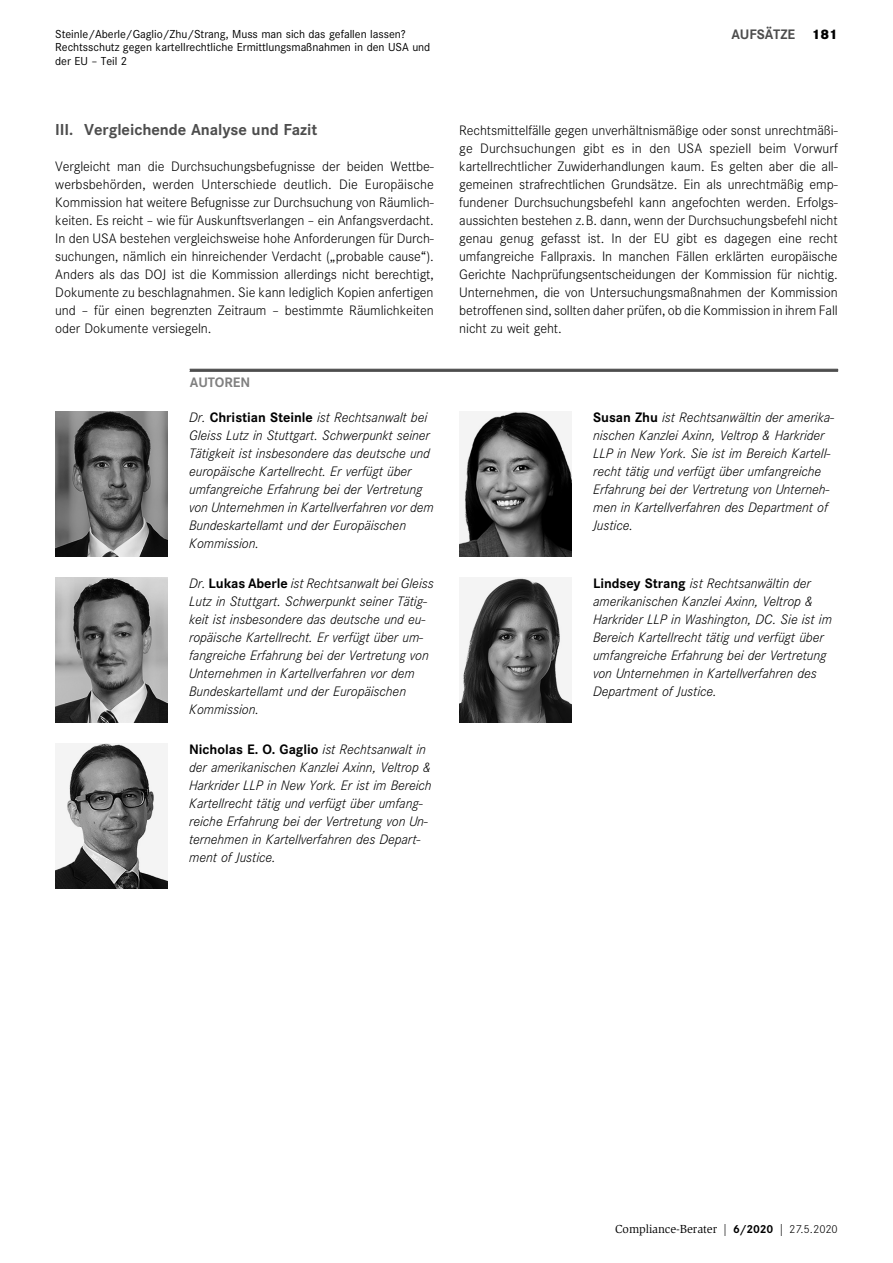
<style>
.page{position:relative;width:893px;height:1263px;background:#fff}
.page>*{position:absolute;margin:0;border:0;box-sizing:border-box;transform-origin:0 0}
.t1{font:16.5px "Adv OT27 b 80385.B";color:#4d4d4d}
.t2{font:14.25px/18px "Adv OT1 cd 1 c 69 a.I";color:#000}
.t3{font:14.25px/18px "Adv OT5 c 11 f 75 d";color:#000;text-align:justify}
.t4{font:14.25px "Adv OT27 b 80385.B";color:#000}
.t5{font:14.25px "Adv OT27 b 80385.B";color:#4d4d4d}
.t6{font:14.25px "Adv OT27 b 80385.B";color:#808080}
.t7{font:12px/13.5px "Adv O Te 521 d 66 a";color:#000}
.t8{font:12px "Adv O Tf 65 c 6 f 11";color:#000}
.s1{font-style:inherit}
.s2{font-family:"Adv O Tfd 5056 d 2";color:#000}
.s3{font-family:"Adv OT27 b 80385.B"}
.s4{font-family:"Adv OT1 cd 1 c 69 a.I"}
.s5{font-family:"Adv OT5 c 11 f 75 d"}
</style>
<div class="page">
<hr style="left:190px;top:369px;width:648px;height:2px;background:#4d4d4d">
<img style="left:55px;top:412px;width:113px;height:145px">
<img style="left:55px;top:578px;width:113px;height:145px">
<img style="left:55px;top:744px;width:113px;height:145px">
<img style="left:459px;top:412px;width:113px;height:145px">
<img style="left:459px;top:578px;width:113px;height:145px">
<p class="t7" style="left:55px;top:28px;width:377px">Steinle/Aberle/Gaglio/Zhu/Strang, Muss man sich das gefallen lassen?<br>Rechtsschutz gegen kartellrechtliche Ermittlungsmaßnahmen in den USA und der EU <span class="s1">–</span> Teil 2</p>
<p class="t5" style="left:731px;top:30px;width:108px">AUFSÄTZE <span class="s2">181</span></p>
<p class="t1" style="left:55px;top:124px;width:263px">III. Vergleichende Analyse und Fazit</p>
<p class="t3" style="left:55px;top:159px;width:380px">Vergleicht man die Durchsuchungsbefugnisse der beiden Wettbe&shy;werbsbehörden, werden Unterschiede deutlich. Die Europäische Kommission hat weitere Befugnisse zur Durchsuchung von Räumlich&shy;keiten. Es reicht <span class="s1">–</span> wie für Auskunftsverlangen <span class="s1">–</span> ein Anfangsverdacht.<br>In den USA bestehen vergleichsweise hohe Anforderungen für Durch&shy;suchungen, nämlich ein hinreichender Verdacht (<span class="s1">„</span>probable cause<span class="s1">“</span>).<br>Anders als das DOJ ist die Kommission allerdings nicht berechtigt, Dokumente zu beschlagnahmen. Sie kann lediglich Kopien anfertigen und <span class="s1">–</span> für einen begrenzten Zeitraum <span class="s1">–</span> bestimmte Räumlichkeiten oder Dokumente versiegeln.</p>
<p class="t6" style="left:190px;top:377px;width:62px">AUTOREN</p>
<p class="t2" style="left:189px;top:408px;width:246px">Dr. <span class="s3">Christian Steinle</span> ist Rechtsanwalt bei Gleiss Lutz in Stuttgart. Schwerpunkt seiner Tätigkeit ist insbesondere das deutsche und europäische Kartellrecht. Er verfügt über umfangreiche Erfahrung bei der Vertretung von Unternehmen in Kartellverfahren vor dem Bundeskartellamt und der Europäischen Kommission.</p>
<p class="t2" style="left:189px;top:574px;width:246px">Dr. <span class="s3">Lukas Aberle</span> ist Rechtsanwalt bei Gleiss Lutz in Stuttgart. Schwerpunkt seiner Tätig&shy;keit ist insbesondere das deutsche und eu&shy;ropäische Kartellrecht. Er verfügt über um&shy;fangreiche Erfahrung bei der Vertretung von Unternehmen in Kartellverfahren vor dem Bundeskartellamt und der Europäischen Kommission.</p>
<p class="t4" style="left:189px;top:744px;width:238px">Nicholas E. O. Gaglio <span class="s4">ist Rechtsanwalt in</span></p>
<p class="t2" style="left:189px;top:758px;width:244px">der amerikanischen Kanzlei Axinn, Veltrop &amp; Harkrider LLP in New York. Er ist im Bereich Kartellrecht tätig und verfügt über umfang&shy;reiche Erfahrung bei der Vertretung von Un&shy;ternehmen in Kartellverfahren des Depart&shy;ment of Justice.</p>
<p class="t3" style="left:459px;top:123px;width:380px">Rechtsmittelfälle gegen unverhältnismäßige oder sonst unrechtmäßi&shy;ge Durchsuchungen gibt es in den USA speziell beim Vorwurf kartellrechtlicher Zuwiderhandlungen kaum. Es gelten aber die all&shy;gemeinen strafrechtlichen Grundsätze. Ein als unrechtmäßig emp&shy;fundener Durchsuchungsbefehl kann angefochten werden. Erfolgs&shy;aussichten bestehen z.B. dann, wenn der Durchsuchungsbefehl nicht genau genug gefasst ist. In der EU gibt es dagegen eine recht umfangreiche Fallpraxis. In manchen Fällen erklärten europäische Gerichte Nachprüfungsentscheidungen der Kommission für nichtig.<br>Unternehmen, die von Untersuchungsmaßnahmen der Kommission betroffenen sind, sollten daher prüfen, ob die Kommission in ihrem Fall nicht zu weit geht.</p>
<p class="t2" style="left:593px;top:408px;width:242px"><span class="s3">Susan Zhu</span> ist Rechtsanwältin der amerika&shy;nischen Kanzlei Axinn, Veltrop &amp; Harkrider LLP in New York. Sie ist im Bereich Kartell&shy;recht tätig und verfügt über umfangreiche Erfahrung bei der Vertretung von Unterneh&shy;men in Kartellverfahren des Department of Justice.</p>
<p class="t2" style="left:593px;top:574px;width:240px"><span class="s3">Lindsey Strang</span> ist Rechtsanwältin der amerikanischen Kanzlei Axinn, Veltrop &amp; Harkrider LLP in Washington, DC. Sie ist im Bereich Kartellrecht tätig und verfügt über umfangreiche Erfahrung bei der Vertretung von Unternehmen in Kartellverfahren des Department of Justice.</p>
<p class="t8" style="left:615px;top:1225px;width:224px">Compliance-Berater | <span class="s3">6/2020</span> | <span class="s5">27.5.2020</span></p>
</div>
